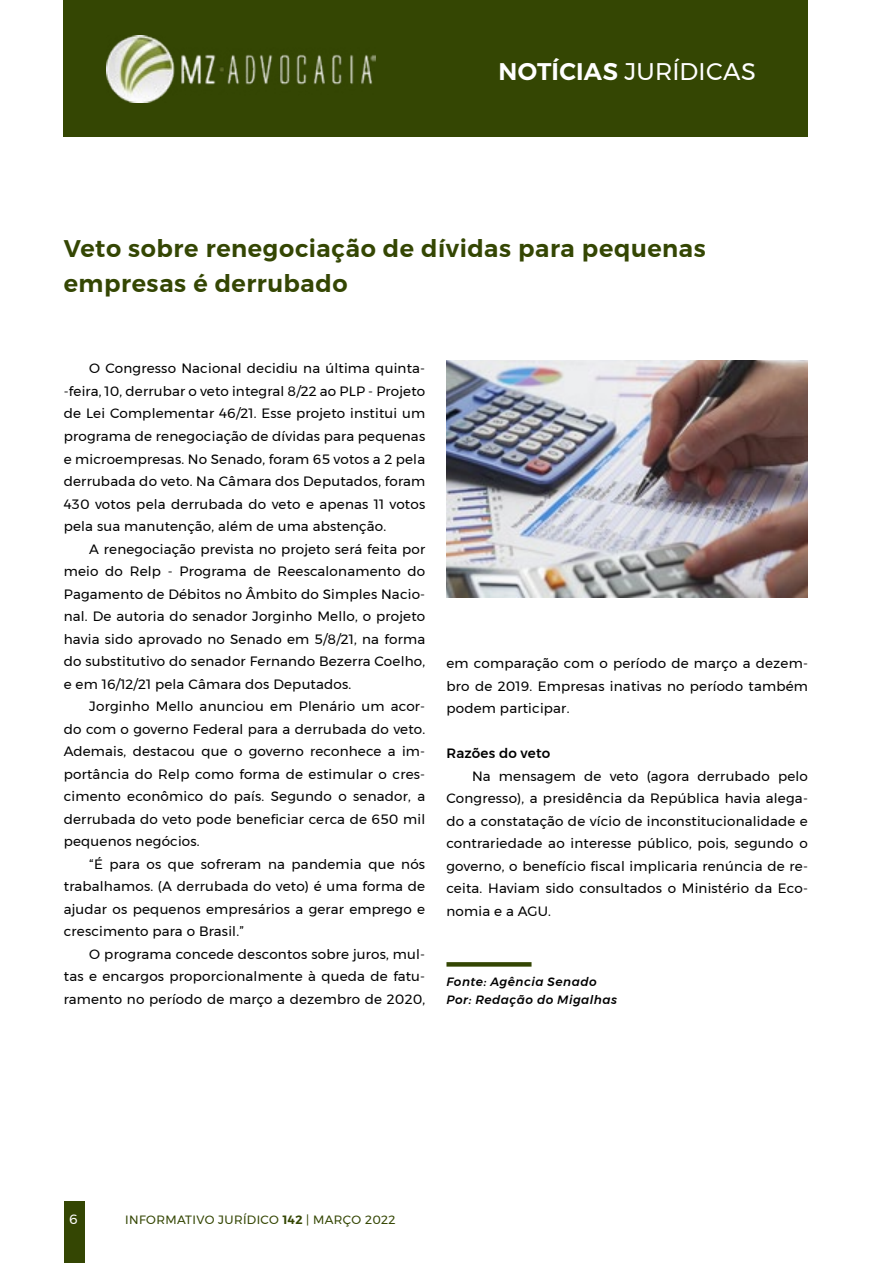
<style>
.page{position:relative;width:893px;height:1263px;background:#fff}
.page>*{position:absolute;margin:0;border:0;box-sizing:border-box;transform-origin:0 0}
.t1{font:600 24px/34.5px "Montserrat";letter-spacing:.025em;color:#344603}
.t2{font:24px "Montserrat";letter-spacing:.01em;color:#fff}
.t3{font:13.5px/22.5px "Montserrat";letter-spacing:.015em;color:#000;text-align:justify}
.t4{font:500 13.5px "Montserrat";letter-spacing:.015em;color:#000}
.t5{font:13.5px "Montserrat";color:#fff}
.t6{font:italic 500 12px/18px "Montserrat";letter-spacing:.04em;color:#000}
.t7{font:12px "Montserrat";letter-spacing:.03em;color:#344603}
.s1{font-weight:600}
</style>
<div class="page">
<div style="left:64px;top:1201px;width:21px;height:62px;background:#344603"></div>
<div style="left:64px;top:0;width:744px;height:136px;background:#344603"></div>
<img style="left:106px;top:36px;width:269px;height:67px">
<img style="left:446px;top:360px;width:362px;height:238px">
<div style="left:446px;top:962px;width:85px;height:5px;background:#344603"></div>
<h1 class="t2" style="left:498px;top:53px;width:259px"><span class="s1">NOTÍCIAS</span> JURÍDICAS</h1>
<h1 class="t1" style="left:64px;top:231px;width:643px">Veto sobre renegociação de dívidas para pequenas empresas é derrubado</h1>
<p class="t3" style="left:64px;top:357px;width:363px;text-indent:26px">O Congresso Nacional decidiu na última quinta--feira, 10, derrubar o veto integral 8/22 ao PLP - Projeto de Lei Complementar 46/21. Esse projeto institui um programa de renegociação de dívidas para pequenas e microempresas. No Senado, foram 65 votos a 2 pela derrubada do veto. Na Câmara dos Deputados, foram 430 votos pela derrubada do veto e apenas 11 votos pela sua manutenção, além de uma abstenção.</p>
<p class="t3" style="left:64px;top:537px;width:363px;text-indent:26px">A renegociação prevista no projeto será feita por meio do Relp - Programa de Reescalonamento do Pagamento de Débitos no Âmbito do Simples Nacio&shy;nal. De autoria do senador Jorginho Mello, o projeto havia sido aprovado no Senado em 5/8/21, na forma do substitutivo do senador Fernando Bezerra Coelho, e em 16/12/21 pela Câmara dos Deputados.</p>
<p class="t3" style="left:64px;top:695px;width:363px;text-indent:26px">Jorginho Mello anunciou em Plenário um acor&shy;do com o governo Federal para a derrubada do veto.<br>Ademais, destacou que o governo reconhece a im&shy;portância do Relp como forma de estimular o cres&shy;cimento econômico do país. Segundo o senador, a derrubada do veto pode beneficiar cerca de 650 mil pequenos negócios.</p>
<p class="t3" style="left:64px;top:852px;width:363px;text-indent:26px">“É para os que sofreram na pandemia que nós trabalhamos. (A derrubada do veto) é uma forma de ajudar os pequenos empresários a gerar emprego e crescimento para o Brasil.”</p>
<p class="t3" style="left:64px;top:942px;width:363px;text-indent:26px">O programa concede descontos sobre juros, mul&shy;tas e encargos proporcionalmente à queda de fatu&shy;ramento no período de março a dezembro de 2020,</p>
<p class="t3" style="left:446px;top:652px;width:363px">em comparação com o período de março a dezem&shy;bro de 2019. Empresas inativas no período também podem participar.</p>
<p class="t4" style="left:446px;top:743px;width:105px">Razões do veto</p>
<p class="t3" style="left:446px;top:764px;width:363px;text-indent:26px">Na mensagem de veto (agora derrubado pelo Congresso), a presidência da República havia alega&shy;do a constatação de vício de inconstitucionalidade e contrariedade ao interesse público, pois, segundo o governo, o benefício fiscal implicaria renúncia de re&shy;ceita. Haviam sido consultados o Ministério da Eco&shy;nomia e a AGU.</p>
<p class="t6" style="left:446px;top:973px;width:172px">Fonte: Agência Senado<br>Por: Redação do Migalhas</p>
<p class="t5" style="left:69px;top:1208px;width:10px">6</p>
<p class="t7" style="left:125px;top:1210px;width:272px">INFORMATIVO JURÍDICO <span class="s1">142</span> | MARÇO 2022</p>
</div>
